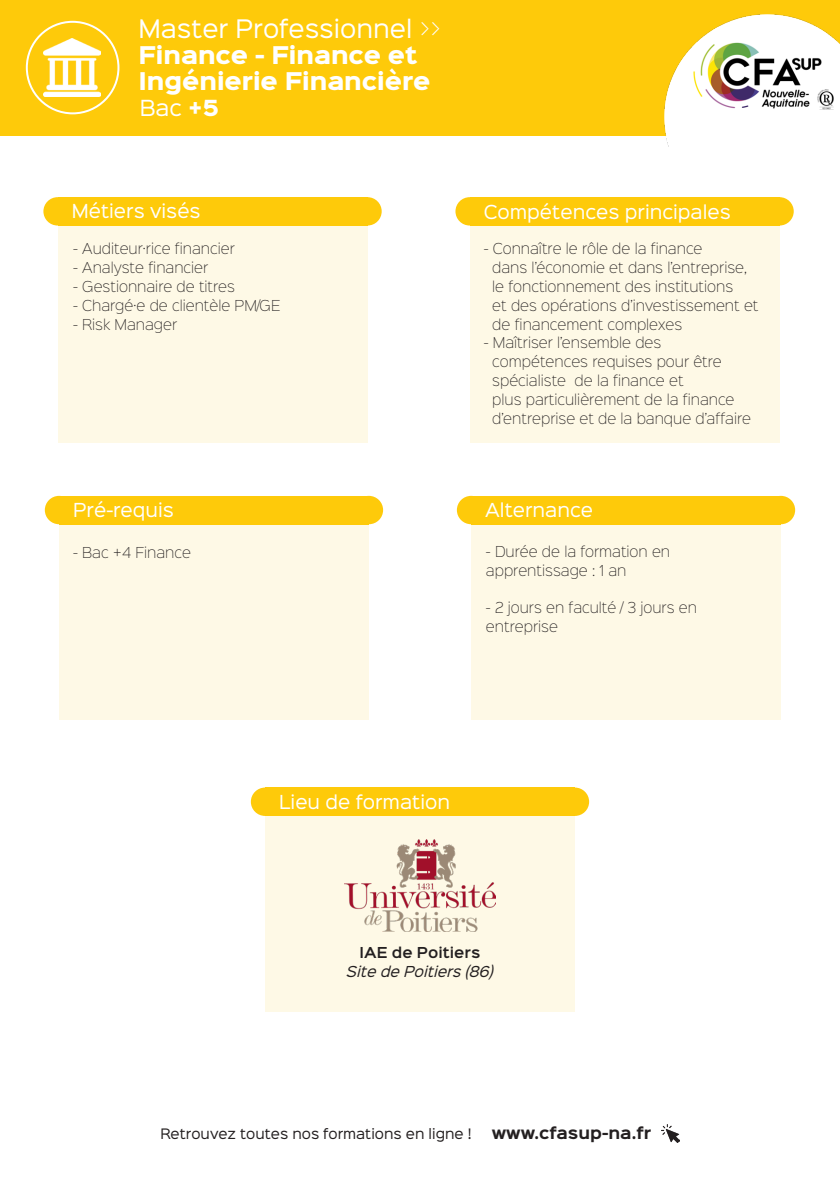
<style>
.page{position:relative;width:840px;height:1191px;background:#fff}
.page>*{position:absolute;margin:0;border:0;box-sizing:border-box;transform-origin:0 0}
.t1{font:23px "Sinkin Sans 400";color:#fff}
.t2{font:900 22px "Sinkin Sans 800";color:#fff}
.t3{font:20px "Sinkin Sans 400";color:#fff}
.t4{font:17.4px "Sinkin Sans 400";color:#fff}
.t5{font:700 15px "Sinkin Sans 700";color:#231f20}
.t6{font:13.6px/18.8px "Sinkin Sans 200 X Light";color:#231f20}
.t7{font:italic 13.6px "Sinkin Sans 400";color:#231f20}
.t8{font:600 13.6px "Sinkin Sans 600";color:#231f20}
.t9{font:13px "Sinkin Sans 400";color:#231f20}
.s1{font-family:"Sinkin Sans 200 X Light"}
.s2{font-family:"Sinkin Sans 800";font-weight:900}
</style>
<div class="page">
<div style="left:469px;top:211px;width:310px;height:231px;background:#fef9e6"></div>
<div style="left:58px;top:211px;width:309px;height:231px;background:#fef9e6"></div>
<div style="left:469px;top:197px;width:310px;height:28px;background:#feca0a"></div>
<div style="left:0;top:0;width:839px;height:135px;background:#feca0a"></div>
<div style="left:26px;top:21px;width:93px;height:93px;border:2px solid #fff;border-radius:50%"></div>
<img style="left:43px;top:39px;width:58px;height:57px">
<div style="left:58px;top:197px;width:309px;height:28px;background:#feca0a"></div>
<div style="left:43px;top:197px;width:29px;height:28px;background:#feca0a;border-radius:50%"></div>
<div style="left:353px;top:197px;width:28px;height:28px;background:#feca0a;border-radius:50%"></div>
<div style="left:455px;top:197px;width:28px;height:28px;background:#feca0a;border-radius:50%"></div>
<div style="left:765px;top:197px;width:28px;height:28px;background:#feca0a;border-radius:50%"></div>
<div style="left:471px;top:510px;width:309px;height:210px;background:#fef9e6"></div>
<div style="left:59px;top:510px;width:310px;height:210px;background:#fef9e6"></div>
<div style="left:471px;top:496px;width:309px;height:28px;background:#feca0a"></div>
<div style="left:59px;top:496px;width:310px;height:28px;background:#feca0a"></div>
<div style="left:45px;top:496px;width:28px;height:28px;background:#feca0a;border-radius:50%"></div>
<div style="left:354px;top:496px;width:29px;height:28px;background:#feca0a;border-radius:50%"></div>
<div style="left:456px;top:496px;width:29px;height:28px;background:#feca0a;border-radius:50%"></div>
<div style="left:766px;top:496px;width:28px;height:28px;background:#feca0a;border-radius:50%"></div>
<div style="left:265px;top:801px;width:309px;height:210px;background:#fef9e6"></div>
<div style="left:265px;top:787px;width:309px;height:29px;background:#feca0a"></div>
<div style="left:251px;top:787px;width:28px;height:29px;background:#feca0a;border-radius:50%"></div>
<div style="left:560px;top:787px;width:28px;height:29px;background:#feca0a;border-radius:50%"></div>
<img style="left:664px;top:14px;width:175px;height:133px">
<img style="left:344px;top:839px;width:151px;height:92px">
<img style="left:661px;top:1124px;width:18px;height:18px">
<p class="t1" style="left:138px;top:9px;width:303px">Master Professionnel <span class="s1">&gt;&gt;</span></p>
<p class="t2" style="left:138px;top:44px;width:280px">Finance - Finance et</p>
<p class="t2" style="left:138px;top:70px;width:293px">Ingénierie Financière</p>
<p class="t3" style="left:140px;top:91px;width:80px">Bac <span class="s2">+5</span></p>
<p class="t4" style="left:72px;top:196px;width:130px">Métiers visés</p>
<p class="t4" style="left:483px;top:197px;width:248px">Compétences principales</p>
<p class="t6" style="left:73px;top:238px;width:163px">- Auditeur·rice financier</p>
<p class="t6" style="left:73px;top:257px;width:136px">- Analyste financier</p>
<p class="t6" style="left:73px;top:276px;width:163px">- Gestionnaire de titres</p>
<p class="t6" style="left:73px;top:295px;width:209px">- Chargé·e de clientèle PM/GE</p>
<p class="t6" style="left:73px;top:314px;width:105px">- Risk Manager</p>
<p class="t6" style="left:492px;top:238px;width:267px;text-indent:-8px">- Connaître le rôle de la finance<br>dans l’économie et dans l’entreprise, le fonctionnement des institutions<br>et des opérations d’investissement et de financement complexes</p>
<p class="t6" style="left:492px;top:332px;width:260px;text-indent:-8px">- Maîtriser l’ensemble des compétences requises pour être spécialiste de la finance et<br>plus particulièrement de la finance d’entreprise et de la banque d’affaire</p>
<p class="t4" style="left:73px;top:495px;width:102px">Pré-requis</p>
<p class="t4" style="left:485px;top:495px;width:109px">Alternance</p>
<p class="t6" style="left:73px;top:542px;width:119px">- Bac +4 Finance</p>
<p class="t6" style="left:485px;top:541px;width:185px">- Durée de la formation en apprentissage : 1 an</p>
<p class="t6" style="left:485px;top:597px;width:212px">- 2 jours en faculté / 3 jours en entreprise</p>
<p class="t4" style="left:279px;top:787px;width:172px">Lieu de formation</p>
<p class="t8" style="left:359px;top:941px;width:122px">IAE de Poitiers</p>
<p class="t7" style="left:346px;top:960px;width:148px">Site de Poitiers (86)</p>
<p class="t9" style="left:160px;top:1123px;width:312px">Retrouvez toutes nos formations en ligne !</p>
<p class="t5" style="left:491px;top:1125px;width:161px">WWW.CFASUP-NA.FR</p>
</div>
